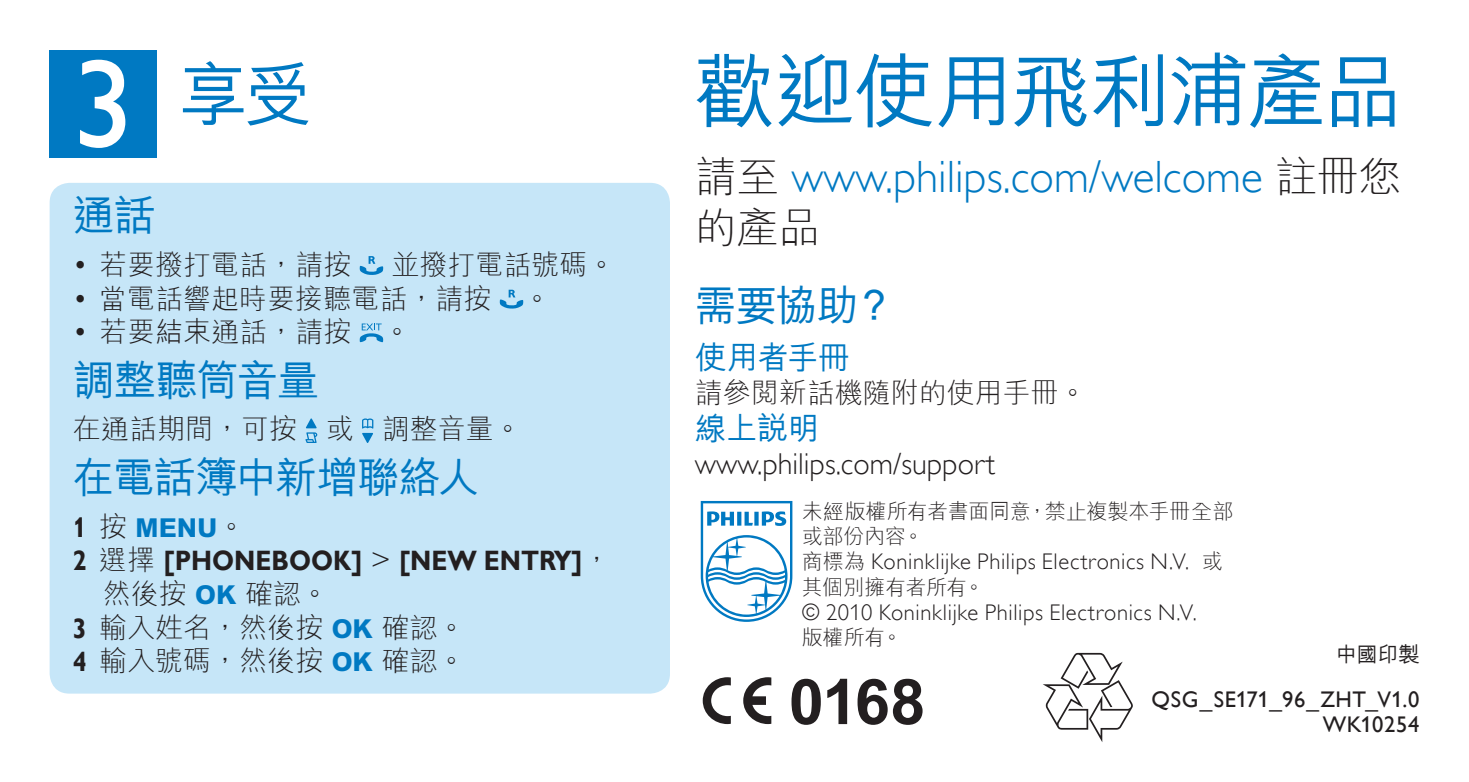
<style>
.page{position:relative;width:1469px;height:782px;background:#fff}
.page>*{position:absolute;margin:0;border:0;box-sizing:border-box;transform-origin:0 0}
.t1{font:126px "Gill Sans Alt One WGL";color:#fff}
.Heading{font:500 80.5px "M Hei B5";letter-spacing:-.02em;color:#0079c2}
.Heading-2{font:500 70px "M Hei B5";color:#0079c2}
.t2{font:700 63px "Arial";color:#231f20}
.Body{font:45.15px "Gill Sans Alt One WGL Light";color:#0079c2}
.Heading1{font:500 42px "M Hei B5";letter-spacing:-.03em;color:#0079c2}
.Body-2{font:300 42px "M Hei B5";color:#231f20}
.Heading2{font:500 31.5px "M Hei B5";letter-spacing:-.02em;color:#0079c2}
.Body-3{font:30.1px "Gill Sans Alt One WGL Light";color:#231f20}
.Bullet{font:300 28px "M Hei B5";color:#231f20}
.Numbering{font:700 28px/33.6px "Gill Sans Alt One WGL";color:#231f20;scale:.9 1}
.Body-4{font:300 28px "M Hei B5";color:#231f20}
.Numbering-2{font:300 28px "M Hei B5";color:#231f20}
.Numbering-3{font:800 25.9px "M Hei HK";color:#0079c2}
.chapter-paragraph{font:22.4px "Gill Sans Alt One WGL Light";letter-spacing:.03em;color:#231f20}
.t3{font:22.4px "Gill Sans Alt One WGL";letter-spacing:.025em;color:#231f20}
.chapter-paragraph-2{font:300 21px/25.2px "M Hei B5";letter-spacing:-.01em;color:#231f20}
.t4{font:500 21px "M Hei B5";color:#231f20}
.s1{font-family:"Gill Sans Alt One WGL Light";font-weight:400;font-size:30.1px}
.s2{font-family:"Gill Sans Alt One WGL";font-weight:700;font-size:28px;color:#231f20}
.s3{font-family:"M Hei B5";font-weight:300;font-size:28px;color:#231f20}
.s4{font-family:"M Hei B5";font-weight:300}
.s5{font-family:"M Hei HK";font-weight:800;font-size:25.9px;color:#0079c2}
.s6{font-family:"Gill Sans Alt One WGL";font-weight:700}
.s7{font-family:"M Hei B5";font-weight:300;font-size:42px;color:#231f20}
.s8{font-family:"M Hei B5";font-weight:300;font-size:21px}
</style>
<div class="page">
<svg style="left:700px;top:501px;width:92px;height:120px"></svg>
<svg style="left:1043px;top:652px;width:89px;height:90px"></svg>
<svg style="left:702px;top:677px;width:29px;height:46px"></svg>
<svg style="left:743px;top:677px;width:28px;height:46px"></svg>
<div style="left:50px;top:50px;width:107px;height:107px;background:#0079c2"></div>
<div style="left:50px;top:183px;width:620px;height:510px;background:#c6e6f8;border-radius:20px"></div>
<svg style="left:360px;top:256px;width:23px;height:19px"></svg>
<svg style="left:500px;top:289px;width:23px;height:19px"></svg>
<svg style="left:360px;top:323px;width:23px;height:19px"></svg>
<svg style="left:305px;top:418px;width:12px;height:25px"></svg>
<svg style="left:362px;top:418px;width:11px;height:25px"></svg>
<p class="t1" style="left:72px;top:18px;width:64px">3</p>
<p class="Heading-2" style="left:178px;top:58px;width:137px">享受</p>
<p class="Heading1" style="left:73px;top:194px;width:84px">通話</p>
<p class="Bullet" style="left:73px;top:250px;width:280px"><span class="s1">•</span> 若要撥打電話，請按</p>
<p class="Bullet" style="left:391px;top:250px;width:225px">並撥打電話號碼。</p>
<p class="Bullet" style="left:73px;top:283px;width:480px"><span class="s1">•</span> 當電話響起時要接聽電話，請按 。</p>
<p class="Bullet" style="left:73px;top:317px;width:340px"><span class="s1">•</span> 若要結束通話，請按 。</p>
<p class="Heading1" style="left:73px;top:358px;width:248px">調整聽筒音量</p>
<p class="Body-4" style="left:73px;top:414px;width:450px">在通話期間，可按 或 調整音量。</p>
<p class="Heading1" style="left:73px;top:455px;width:408px">在電話簿中新增聯絡人</p>
<p class="Numbering-3" style="left:73px;top:509px;width:174px"><span class="s2">1</span> <span class="s3">按</span> MENU<span class="s3">。</span></p>
<p class="Numbering" style="left:103px;top:543px;width:566px;text-indent:-30px">2 <span class="s4">選擇</span> [PHONEBOOK] <span class="s1">&gt;</span> [NEW ENTRY]<span class="s4">，然後按</span> <span class="s5">OK</span> <span class="s4">確認。</span></p>
<p class="Numbering-2" style="left:73px;top:612px;width:394px"><span class="s6">3</span> 輸入姓名，然後按 <span class="s5">OK</span> 確認。</p>
<p class="Numbering-2" style="left:73px;top:646px;width:394px"><span class="s6">4</span> 輸入號碼，然後按 <span class="s5">OK</span> 確認。</p>
<p class="Heading" style="left:694px;top:49px;width:711px">歡迎使用飛利浦產品</p>
<p class="Body" style="left:694px;top:147px;width:708px"><span class="s7">請至</span> www.philips.com/welcome <span class="s7">註冊您</span></p>
<p class="Body-2" style="left:694px;top:205px;width:127px">的產品</p>
<p class="Heading1" style="left:694px;top:283px;width:202px">需要協助？</p>
<p class="Heading2" style="left:694px;top:340px;width:157px">使用者手冊</p>
<p class="Body-4" style="left:694px;top:377px;width:393px">請參閱新話機隨附的使用手冊。</p>
<p class="Heading2" style="left:694px;top:412px;width:126px">線上說明</p>
<p class="Body-3" style="left:694px;top:444px;width:302px">www.philips.com/support</p>
<p class="chapter-paragraph-2" style="left:802px;top:499px;width:433px">未經版權所有者書面同意，禁止複製本手冊全部或部份內容。</p>
<p class="chapter-paragraph" style="left:802px;top:547px;width:422px"><span class="s8">商標為</span> Koninklijke Philips Electronics N.V. <span class="s8">或</span></p>
<p class="chapter-paragraph-2" style="left:802px;top:575px;width:184px">其個別擁有者所有。</p>
<p class="chapter-paragraph" style="left:802px;top:597px;width:396px">© 2010 Koninklijke Philips Electronics N.V.</p>
<p class="chapter-paragraph-2" style="left:802px;top:625px;width:102px">版權所有。</p>
<p class="t4" style="left:1335px;top:643px;width:85px">中國印製</p>
<p class="t3" style="left:1151px;top:684px;width:269px">QSG_SE171_96_ZHT_V1.0</p>
<p class="t2" style="left:789px;top:660px;width:138px">0168</p>
<p class="t3" style="left:1322px;top:709px;width:98px">WK10254</p>
</div>
